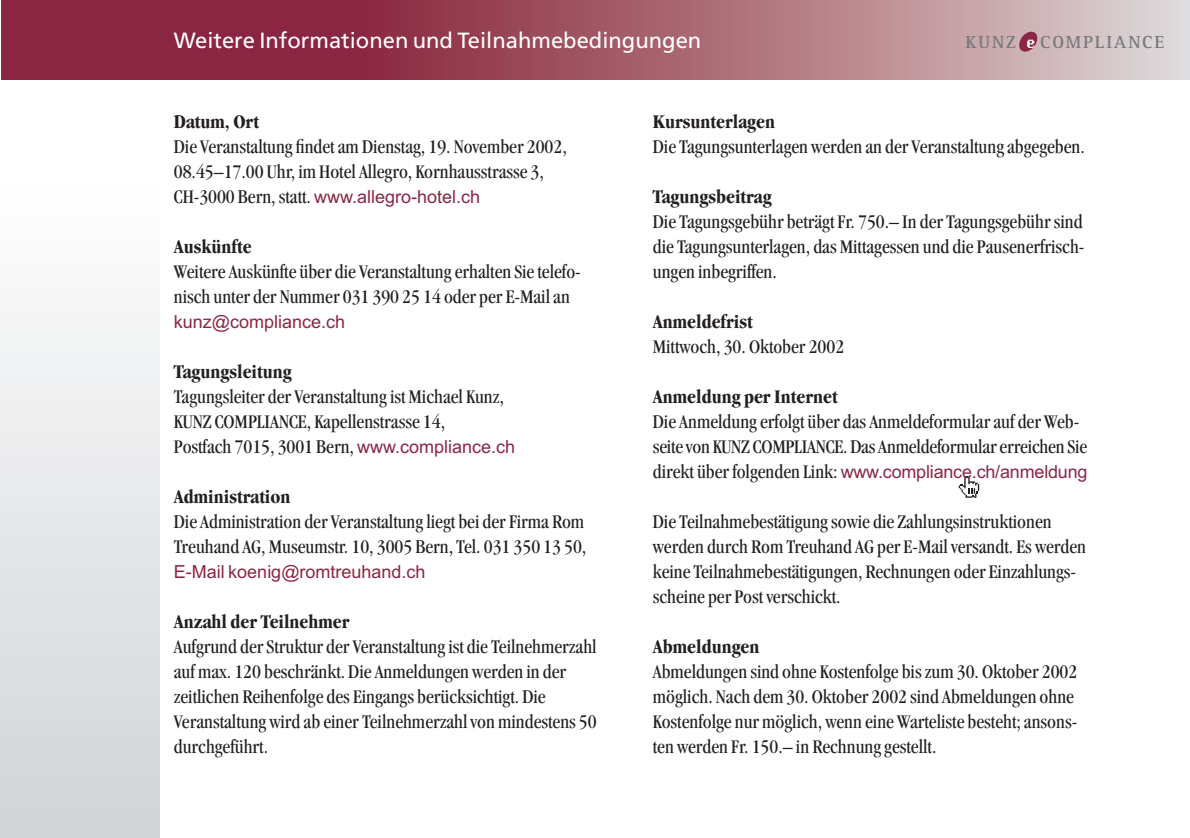
<style>
.page{position:relative;width:1190px;height:838px;background:#fff}
.page>*{position:absolute;margin:0;border:0;box-sizing:border-box;transform-origin:0 0}
.t1{font:22px "Frutiger";color:#fff}
.t2{font:21.4px "Oakland Ten";color:#fff}
.t3{font:condensed 20px/25px "Garamond";color:#231f20}
.t4{font:700 condensed 20px "Garamond";color:#231f20}
.t5{font:18px "Arial";color:#8b2642}
.t6{font:700 18px "Rotis Serif";letter-spacing:.1em;color:#76787b}
.s1{font-family:"Garamond";font-stretch:condensed;font-size:20px;color:#231f20}
.s2{font-family:"Arial";font-stretch:normal;font-size:18px;color:#8b2642}
</style>
<div class="page">
<div style="left:1px;top:0;width:367px;height:79px;background:#8b2642"></div>
<div style="left:363px;top:0;width:827px;height:79px;background:linear-gradient(to right,#892539,#ded6d4)"></div>
<svg style="left:959px;top:476px;width:20px;height:22px"></svg>
<div style="left:1px;top:187px;width:159px;height:651px;background:linear-gradient(to bottom,#fefefe,#d2d3d5)"></div>
<svg style="left:1018px;top:32px;width:21px;height:19px"></svg>
<p class="t1" style="left:174px;top:31px;width:529px">Weitere Informationen und Teilnahmebedingungen</p>
<p class="t6" style="left:965px;top:36px;width:52px">KUNZ</p>
<p class="t6" style="left:1040px;top:36px;width:126px">COMPLIANCE</p>
<p class="t2" style="left:1026px;top:28px;width:11px">e</p>
<p class="t4" style="left:174px;top:114px;width:87px">Datum, Ort</p>
<p class="t3" style="left:174px;top:135px;width:394px">Die Veranstaltung findet am Dienstag, 19. November 2002,<br>08.45–17.00 Uhr, im Hotel Allegro, Kornhausstrasse 3,</p>
<p class="t5" style="left:174px;top:190px;width:308px"><span class="s1">CH-3000 Bern, statt.</span> www.allegro-hotel.ch</p>
<p class="t4" style="left:174px;top:239px;width:79px">Auskünfte</p>
<p class="t3" style="left:174px;top:260px;width:409px">Weitere Auskünfte über die Veranstaltung erhalten Sie telefo&shy;nisch unter der Nummer 031 390 25 14 oder per E-Mail an</p>
<p class="t5" style="left:174px;top:315px;width:173px">kunz@compliance.ch</p>
<p class="t4" style="left:174px;top:364px;width:119px">Tagungsleitung</p>
<p class="t3" style="left:174px;top:385px;width:343px">Tagungsleiter der Veranstaltung ist Michael Kunz,<br>KUNZ COMPLIANCE, Kapellenstrasse 14,<br>Postfach 7015, 3001 Bern, <span class="s2">www.compliance.ch</span></p>
<p class="t4" style="left:174px;top:489px;width:118px">Administration</p>
<p class="t3" style="left:174px;top:510px;width:414px">Die Administration der Veranstaltung liegt bei der Firma Rom<br>Treuhand AG, Museumstr. 10, 3005 Bern, Tel. 031 350 13 50,</p>
<p class="t5" style="left:174px;top:565px;width:253px">E-Mail koenig@romtreuhand.ch</p>
<p class="t4" style="left:174px;top:614px;width:177px">Anzahl der Teilnehmer</p>
<p class="t3" style="left:174px;top:635px;width:424px">Aufgrund der Struktur der Veranstaltung ist die Teilnehmerzahl auf max. 120 beschränkt. Die Anmeldungen werden in der zeitlichen Reihenfolge des Eingangs berücksichtigt. Die Veranstaltung wird ab einer Teilnehmerzahl von mindestens 50 durchgeführt.</p>
<p class="t4" style="left:653px;top:114px;width:124px">Kursunterlagen</p>
<p class="t3" style="left:653px;top:135px;width:434px">Die Tagungsunterlagen werden an der Veranstaltung abgegeben.</p>
<p class="t4" style="left:653px;top:189px;width:120px">Tagungsbeitrag</p>
<p class="t3" style="left:653px;top:210px;width:433px;text-align:justify">Die Tagungsgebühr beträgt Fr. 750.– In der Tagungsgebühr sind die Tagungsunterlagen, das Mittagessen und die Pausenerfrisch&shy;ungen inbegriffen.</p>
<p class="t4" style="left:653px;top:314px;width:101px">Anmeldefrist</p>
<p class="t3" style="left:653px;top:335px;width:193px">Mittwoch, 30. Oktober 2002</p>
<p class="t4" style="left:653px;top:389px;width:186px">Anmeldung per Internet</p>
<p class="t3" style="left:653px;top:410px;width:436px">Die Anmeldung erfolgt über das Anmeldeformular auf der Web&shy;seite von KUNZ COMPLIANCE. Das Anmeldeformular erreichen Sie</p>
<p class="t5" style="left:653px;top:465px;width:436px"><span class="s1">direkt über folgenden Link:</span> www.compliance.ch/anmeldung</p>
<p class="t3" style="left:653px;top:510px;width:435px">Die Teilnahmebestätigung sowie die Zahlungsinstruktionen werden durch Rom Treuhand AG per E-Mail versandt. Es werden keine Teilnahmebestätigungen, Rechnungen oder Einzahlungs&shy;scheine per Post verschickt.</p>
<p class="t4" style="left:653px;top:639px;width:108px">Abmeldungen</p>
<p class="t3" style="left:653px;top:660px;width:426px">Abmeldungen sind ohne Kostenfolge bis zum 30. Oktober 2002 möglich. Nach dem 30. Oktober 2002 sind Abmeldungen ohne Kostenfolge nur möglich, wenn eine Warteliste besteht; ansons&shy;ten werden Fr. 150.– in Rechnung gestellt.</p>
</div>
